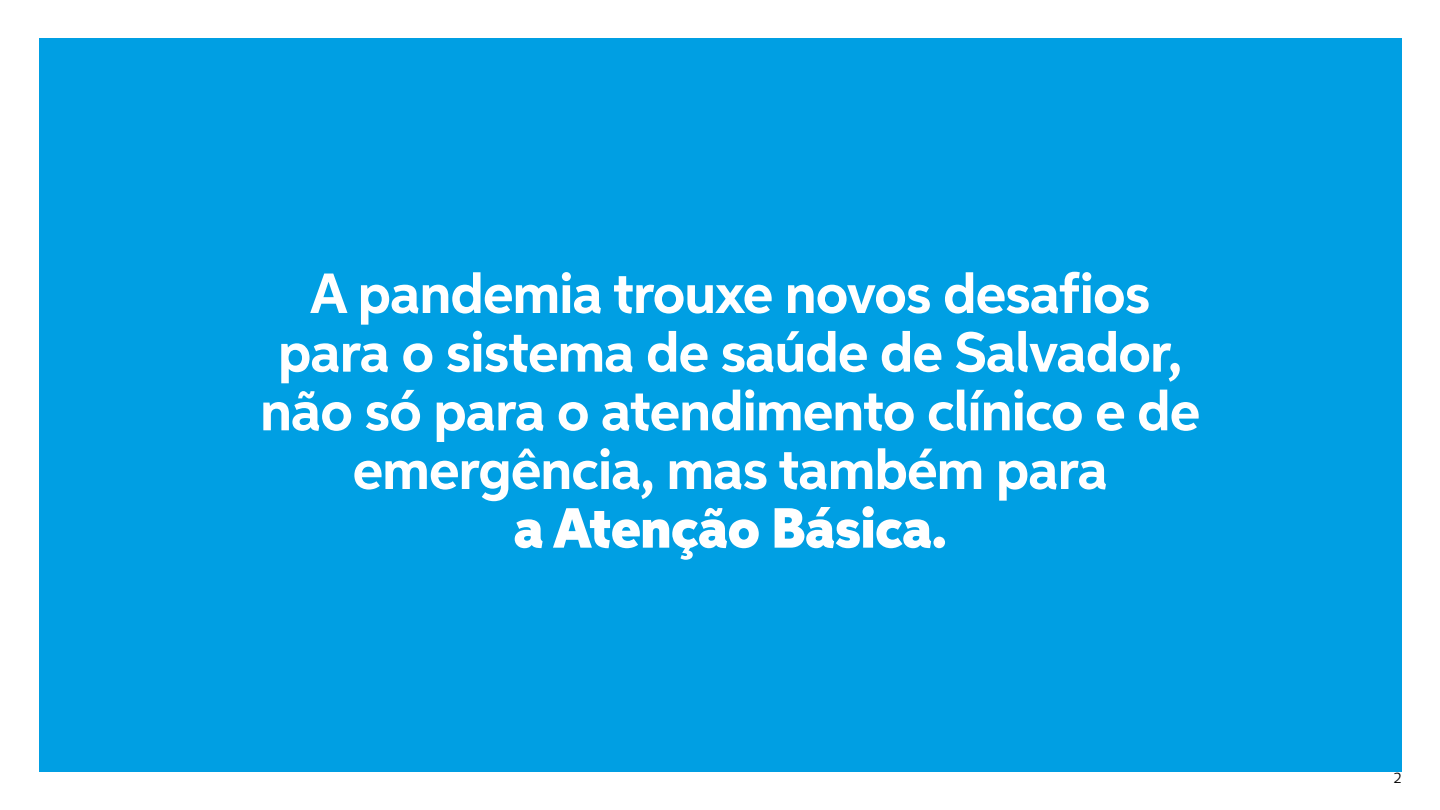
<style>
.page{position:relative;width:1440px;height:810px;background:#fff}
.page>*{position:absolute;margin:0;border:0;box-sizing:border-box;transform-origin:0 0}
.t1{font:700 56.78px/58.7px "Neutro";letter-spacing:-.02em;color:#fff;text-align:center}
.t2{font:900 56.78px "Neutro";letter-spacing:-.02em;color:#fff}
.t3{font:15px "Prelo";color:#000}
</style>
<div class="page">
<div style="left:39px;top:38px;width:1363px;height:734px;background:#009fe3"></div>
<p class="t1" style="left:260px;top:265px;width:942px">A pandemia trouxe novos desafios para o sistema de saúde de Salvador, não só para o atendimento clínico e de emergência, mas também para</p>
<p class="t2" style="left:513px;top:493px;width:435px">a Atenção Básica.</p>
<p class="t3" style="left:1394px;top:769px;width:10px">2</p>
</div>
